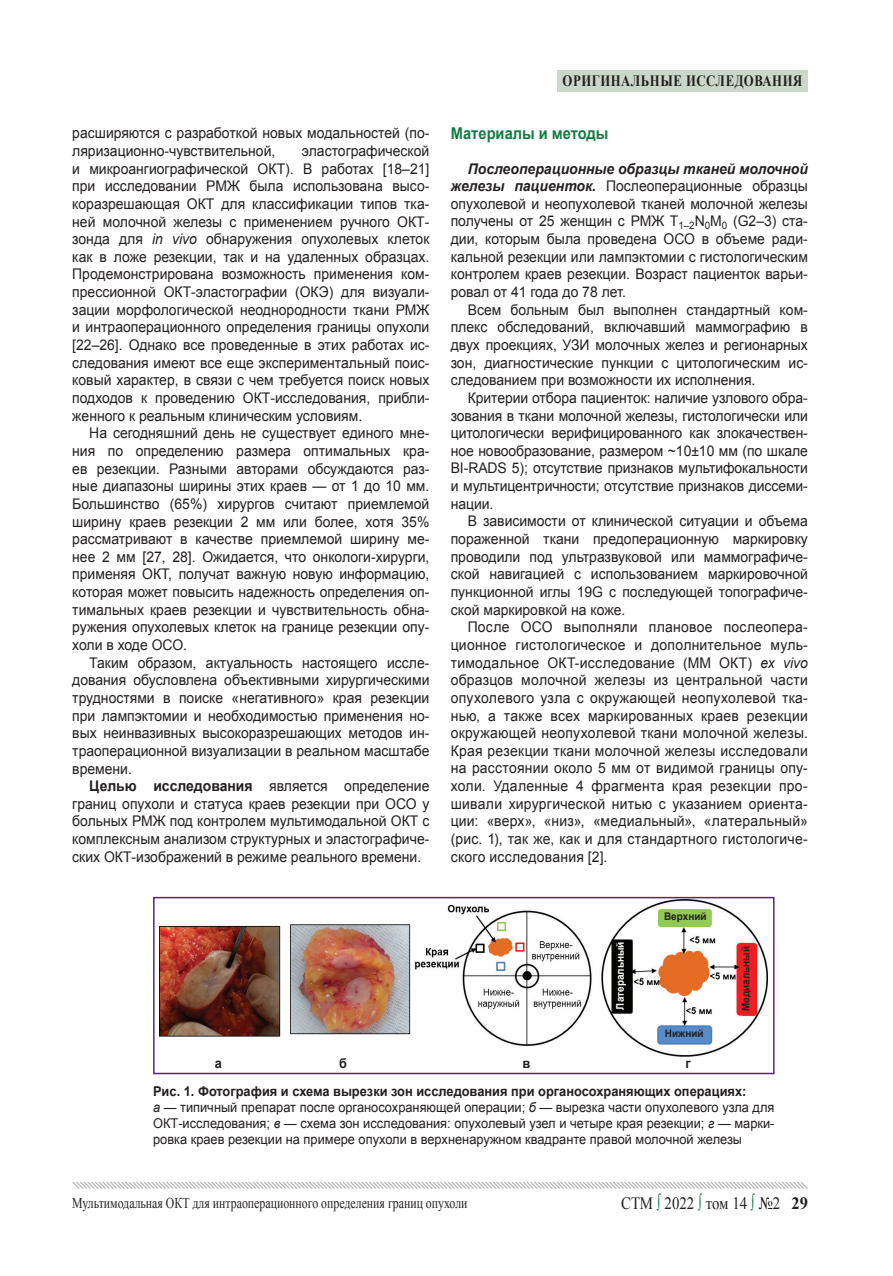
<style>
.page{position:relative;width:893px;height:1276px;background:#fff}
.page>*{position:absolute;margin:0;border:0;box-sizing:border-box;transform-origin:0 0}
.t1{font:17.4px "Times New Roman";color:#231f20;scale:.86 1}
.t2{font:700 16.2px "Arial";color:#127c43;scale:.9 1}
.t3{font:700 15.75px "Times New Roman";letter-spacing:.04em;color:#231f20;scale:.81 1}
.t4{font:15px "Times New Roman";color:#231f20;scale:.79 1}
.t5{font:14.7px/17.7px "Arial";color:#231f20;text-align:justify;scale:.95 1}
.t6{font:13.5px/16.2px "Arial";color:#231f20;text-align:justify;scale:.95 1}
.t7{font:700 13.5px/27.3px "Arial";color:#231f20;scale:.95 1}
.t8{font:700 10.5px "Arial";color:#231f20;scale:.95 1}
.t9{font:700 10.5px "Arial";color:#fff;scale:.95 1}
.s1{font-style:italic}
.s2{font-weight:700}
.s3{font-weight:700;font-style:italic}
.s4{color:#127c43}
</style>
<div class="page">
<svg style="left:72px;top:1181px;width:736px;height:8px"></svg>
<div style="left:557px;top:70px;width:251px;height:21px;background:#cbd8c9"></div>
<img style="left:160px;top:900px;width:608px;height:157px">
<div style="left:153px;top:897px;width:622px;height:177px;border:2px solid #542685"></div>
<p class="t5" style="left:72px;top:124px;width:377px">расширяются с разработкой новых модальностей (по&shy;ляризационно-чувствительной,</p>
<p class="t5" style="left:72px;top:142px;width:377px;text-indent:230px">эластографической и микроангиографической ОКТ). В работах [18–21] при исследовании РМЖ была использована высо&shy;коразрешающая ОКТ для классификации типов тка&shy;ней молочной железы с применением ручного ОКТ&shy;зонда для <span class="s1">in vivo</span> обнаружения опухолевых клеток как в ложе резекции, так и на удаленных образцах.<br>Продемонстрирована возможность применения ком&shy;прессионной ОКТ-эластографии (ОКЭ) для визуали&shy;зации морфологической неоднородности ткани РМЖ и интраоперационного определения границы опухоли [22–26]. Однако все проведенные в этих работах ис&shy;следования имеют все еще экспериментальный поис&shy;ковый характер, в связи с чем требуется поиск новых подходов к проведению ОКТ-исследования, прибли&shy;женного к реальным клиническим условиям.</p>
<p class="t5" style="left:72px;top:424px;width:377px;text-indent:17px">На сегодняшний день не существует единого мне&shy;ния по определению размера оптимальных кра&shy;ев резекции. Разными авторами обсуждаются раз&shy;ные диапазоны ширины этих краев — от 1 до 10 мм.<br>Большинство (65%) хирургов считают приемлемой ширину краев резекции 2 мм или более, хотя 35% рассматривают в качестве приемлемой ширину ме&shy;нее 2 мм [27, 28]. Ожидается, что онкологи-хирурги, применяя ОКТ, получат важную новую информацию, которая может повысить надежность определения оп&shy;тимальных краев резекции и чувствительность обна&shy;ружения опухолевых клеток на границе резекции опу&shy;холи в ходе ОСО.</p>
<p class="t5" style="left:72px;top:654px;width:377px;text-indent:17px">Таким образом, актуальность настоящего иссле&shy;дования обусловлена объективными хирургическими трудностями в поиске «негативного» края резекции при лампэктомии и необходимостью применения но&shy;вых неинвазивных высокоразрешающих методов ин&shy;траоперационной визуализации в реальном масштабе времени.</p>
<p class="t5" style="left:72px;top:777px;width:377px;text-indent:17px"><span class="s2">Целью исследования</span> является определение границ опухоли и статуса краев резекции при ОСО у больных РМЖ под контролем мультимодальной ОКТ с комплексным анализом структурных и эластографиче&shy;ских ОКТ-изображений в режиме реального времени.</p>
<p class="t3" style="left:563px;top:70px;width:297px">оригинальные исследования</p>
<p class="t2" style="left:451px;top:122px;width:177px">Материалы и методы</p>
<p class="t5" style="left:451px;top:160px;width:377px;text-indent:17px"><span class="s3">Послеоперационные образцы тканей молочной железы пациенток.</span> Послеоперационные образцы опухолевой и неопухолевой тканей молочной железы получены от 25 женщин с РМЖ T<sub>1–2</sub>N<sub>0</sub>M<sub>0</sub> (G2–3) ста&shy;дии, которым была проведена ОСО в объеме ради&shy;кальной резекции или лампэктомии с гистологическим контролем краев резекции. Возраст пациенток варьи&shy;ровал от 41 года до 78 лет.</p>
<p class="t5" style="left:451px;top:301px;width:377px;text-indent:17px">Всем больным был выполнен стандартный ком&shy;плекс обследований, включавший маммографию в двух проекциях, УЗИ молочных желез и регионарных зон, диагностические пункции с цитологическим ис&shy;следованием при возможности их исполнения.</p>
<p class="t5" style="left:451px;top:389px;width:377px;text-indent:17px">Критерии отбора пациенток: наличие узлового обра&shy;зования в ткани молочной железы, гистологически или цитологически верифицированного как злокачествен&shy;ное новообразование, размером ~10±10 мм (по шкале BI-RADS 5); отсутствие признаков мультифокальности и мультицентричности; отсутствие признаков диссеми&shy;нации.</p>
<p class="t5" style="left:451px;top:512px;width:377px;text-indent:17px">В зависимости от клинической ситуации и объема пораженной ткани предоперационную маркировку проводили под ультразвуковой или маммографиче&shy;ской навигацией с использованием маркировочной пункционной иглы 19G с последующей топографиче&shy;ской маркировкой на коже.</p>
<p class="t5" style="left:451px;top:618px;width:377px;text-indent:17px">После ОСО выполняли плановое послеопера&shy;ционное гистологическое и дополнительное муль&shy;тимодальное ОКТ-исследование (ММ ОКТ) <span class="s1">ex vivo </span>образцов молочной железы из центральной части опухолевого узла с окружающей неопухолевой тка&shy;нью, а также всех маркированных краев резекции окружающей неопухолевой ткани молочной железы.<br>Края резекции ткани молочной железы исследовали на расстоянии около 5 мм от видимой границы опу&shy;холи. Удаленные 4 фрагмента края резекции про&shy;шивали хирургической нитью с указанием ориента&shy;ции: «верх», «низ», «медиальный», «латеральный» (рис. 1), так же, как и для стандартного гистологиче&shy;ского исследования [2].</p>
<p class="t8" style="left:664px;top:909px;width:46px">Верхний</p>
<p class="t9" style="left:613px;top:1009px;width:73px;rotate:-90deg">Латеральный</p>
<p class="t8" style="left:739px;top:1011px;width:70px;rotate:-90deg">Медиальный</p>
<p class="t8" style="left:665px;top:1026px;width:42px">Нижний</p>
<p class="t7" style="left:215px;top:1050px;width:9px">а</p>
<p class="t7" style="left:339px;top:1050px;width:10px">б</p>
<p class="t7" style="left:522px;top:1050px;width:10px">в</p>
<p class="t7" style="left:153px;top:1050px;width:626px;text-indent:532px">г<br>Рис. 1. Фотография и схема вырезки зон исследования при органосохраняющих операциях:</p>
<p class="t6" style="left:153px;top:1099px;width:656px"><span class="s1">а</span> — типичный препарат после органосохраняющей операции; <span class="s1">б</span> — вырезка части опухолевого узла для ОКТ-исследования; <span class="s1">в</span> — схема зон исследования: опухолевый узел и четыре края резекции; <span class="s1">г</span> — марки&shy;ровка краев резекции на примере опухоли в верхненаружном квадранте правой молочной железы</p>
<p class="t4" style="left:72px;top:1192px;width:502px">Мультимодальная ОКТ для интраоперационного определения границ опухоли</p>
<p class="t1" style="left:621px;top:1191px;width:219px">СТМ <span class="s4">∫</span> 2022 <span class="s4">∫</span> том 14 <span class="s4">∫</span> №2 <span class="s2">29</span></p>
</div>
